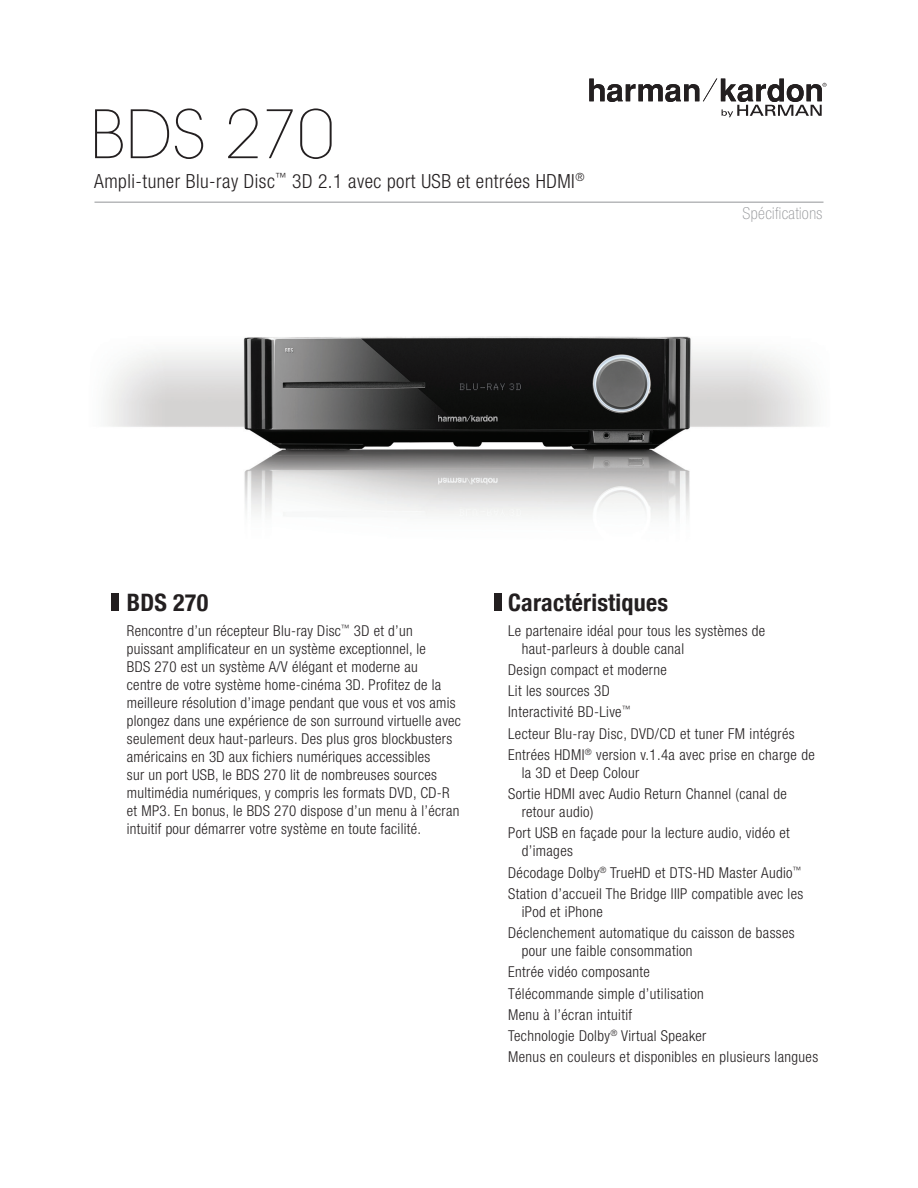
<style>
.page{position:relative;width:918px;height:1188px;background:#fff}
.page>*{position:absolute;margin:0;border:0;box-sizing:border-box;transform-origin:0 0}
.t1{font:200 66px "ITC Avant Garde Std";color:#231f20}
.t2{font:700 condensed 24px "Helvetica Neue";letter-spacing:.01em;color:#231f20}
.t3{font:300 condensed 19.5px "Helvetica Neue";letter-spacing:.025em;color:#231f20}
.t4{font:100 condensed 16.5px "Helvetica Neue";letter-spacing:.025em;color:#939598}
.t5{font:300 condensed 15px/21.3px "Helvetica Neue";letter-spacing:.025em;color:#231f20}
</style>
<div class="page">
<img style="left:94px;top:78px;width:730px;height:516px">
<div style="left:111px;top:594px;width:8px;height:17px;background:#231f20"></div>
<div style="left:494px;top:594px;width:8px;height:17px;background:#231f20"></div>
<hr style="left:94px;top:202px;width:730px;height:1px;background:#939598">
<svg style="left:589px;top:79px;width:238px;height:38px"></svg>
<h1 class="t1" style="left:90px;top:96px;width:246px">BDS 270</h1>
<h3 class="t3" style="left:94px;top:169px;width:492px">Ampli-tuner Blu-ray Disc<sup>™</sup> 3D 2.1 avec port USB et entrées HDMI<sup>®</sup></h3>
<p class="t4" style="left:742px;top:204px;width:81px">Spécifications</p>
<h2 class="t2" style="left:127px;top:588px;width:83px">BDS 270</h2>
<p class="t5" style="left:127px;top:621px;width:336px;line-height:18px">Rencontre d’un récepteur Blu-ray Disc<sup>™</sup> 3D et d’un puissant amplificateur en un système exceptionnel, le<br>BDS 270 est un système A/V élégant et moderne au<br>centre de votre système home-cinéma 3D. Profitez de la meilleure résolution d’image pendant que vous et vos amis plongez dans une expérience de son surround virtuelle avec seulement deux haut-parleurs. Des plus gros blockbusters américains en 3D aux fichiers numériques accessibles<br>sur un port USB, le BDS 270 lit de nombreuses sources multimédia numériques, y compris les formats DVD, CD-R et MP3. En bonus, le BDS 270 dispose d’un menu à l’écran intuitif pour démarrer votre système en toute facilité.</p>
<h2 class="t2" style="left:508px;top:588px;width:161px">Caractéristiques</h2>
<p class="t5" style="left:522px;top:621px;width:245px;line-height:18px;text-indent:-14px">Le partenaire idéal pour tous les systèmes de haut-parleurs à double canal</p>
<p class="t5" style="left:508px;top:659px;width:308px">Design compact et moderne<br>Lit les sources 3D<br>Interactivité BD-Live<sup>™<br></sup>Lecteur Blu-ray Disc, DVD/CD et tuner FM intégrés Entrées HDMI<sup>®</sup> version v.1.4a avec prise en charge de</p>
<p class="t5" style="left:508px;top:762px;width:280px;text-indent:14px">la 3D et Deep Colour<br>Sortie HDMI avec Audio Return Channel (canal de</p>
<p class="t5" style="left:508px;top:801px;width:283px;text-indent:14px">retour audio)<br>Port USB en façade pour la lecture audio, vidéo et</p>
<p class="t5" style="left:508px;top:840px;width:297px;text-indent:14px">d’images<br>Décodage Dolby<sup>®</sup> TrueHD et DTS-HD Master Audio<sup>™<br></sup>Station d’accueil The Bridge IIIP compatible avec les</p>
<p class="t5" style="left:508px;top:901px;width:288px;text-indent:14px">iPod et iPhone<br>Déclenchement automatique du caisson de basses</p>
<p class="t5" style="left:508px;top:940px;width:312px;text-indent:14px">pour une faible consommation<br>Entrée vidéo composante<br>Télécommande simple d’utilisation<br>Menu à l’écran intuitif<br>Technologie Dolby<sup>®</sup> Virtual Speaker<br>Menus en couleurs et disponibles en plusieurs langues</p>
</div>
